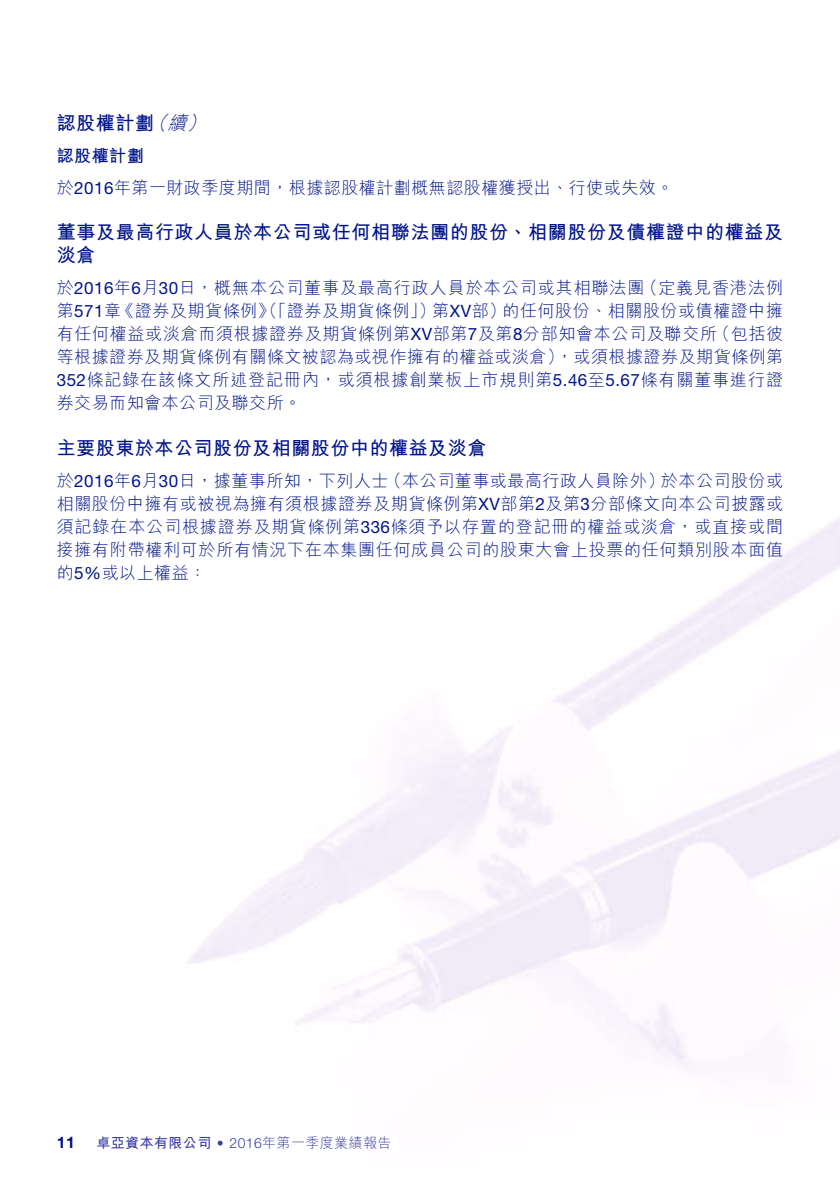
<style>
.page{position:relative;width:840px;height:1191px;background:#fff}
.page>*{position:absolute;margin:0;border:0;box-sizing:border-box;transform-origin:0 0}
.t1{font:700 19px/23px "M Hei HK";letter-spacing:.035em;color:#00148b}
.t2{font:italic 300 19px "M Hei HK";color:#00148b}
.t3{font:300 17px/23px "M Hei HK";letter-spacing:.04em;color:#00148b}
.t4{font:17px "Helvetica Neue LT Std";color:#00148b}
.t5{font:700 16px "Helvetica Neue LT Std";color:#00148b}
.t6{font:300 14px "M Hei HK";letter-spacing:.03em;color:#393ca3}
.s1{font-weight:700}
.s2{font-family:"Helvetica Neue LT Std";font-weight:400}
.s3{font-family:"M Hei HK";font-weight:300}
.s4{font-family:"Frutiger LT Std";font-weight:900}
.s5{font-family:"Helvetica Neue LT Std"}
</style>
<div class="page">
<p class="t2" style="left:167px;top:110px;width:27px">續</p>
<p class="t2" style="left:148px;top:110px;width:27px">（</p>
<p class="t2" style="left:187px;top:110px;width:27px">(</p>
<p class="t1" style="left:57px;top:110px;width:99px">認股權計劃</p>
<p class="t3" style="left:57px;top:139px;width:617px;line-height:31.6px"><span class="s1">認股權計劃<br></span>於<span class="s2">2016</span>年第一財政季度期間，根據認股權計劃概無認股權獲授出、行使或失效。</p>
<p class="t1" style="left:57px;top:219px;width:727px">董事及最高行政人員於本公司或任何相聯法團的股份、相關股份及債權證中的權益及淡倉</p>
<p class="t3" style="left:640px;top:276px;width:144px">（定義見香港法例</p>
<p class="t3" style="left:502px;top:276px;width:282px;text-indent:-445px">於<span class="s2">2016</span>年 月<span class="s2">6 30</span>日，概無本公司董事及最高行政人員於本公司或其相聯法團<br>的任何股份、相關股份或債權證中擁</p>
<p class="t3" style="left:117px;top:299px;width:320px">《證券及期貨條例》（「證券及期貨條例」）</p>
<p class="t3" style="left:432px;top:299px;width:75px">第<span class="s2">XV</span>部）</p>
<p class="t4" style="left:57px;top:301px;width:66px"><span class="s3">第</span>571<span class="s3">章</span></p>
<p class="t3" style="left:713px;top:322px;width:71px">（包括彼</p>
<p class="t3" style="left:57px;top:322px;width:727px">有任何權益或淡倉而須根據證券及期貨條例第<span class="s2">XV</span>部第<span class="s2">7</span>及第<span class="s2">8</span>分部知會本公司及聯交所<br>等根據證券及期貨條例有關條文被認為或視作擁有的權益或淡倉，）或須根據證券及期貨條例第<span class="s2">352</span>條記錄在該條文所述登記冊內，或須根據創業板上市規則第<span class="s2">5.46</span>至<span class="s2">5.67</span>條有關董事進行證券交易而知會本公司及聯交所。</p>
<p class="t1" style="left:57px;top:435px;width:431px">主要股東於本公司股份及相關股份中的權益及淡倉</p>
<p class="t3" style="left:660px;top:468px;width:124px">於本公司股份或</p>
<p class="t3" style="left:384px;top:468px;width:281px">（本公司董事或最高行政人員除外）</p>
<p class="t3" style="left:57px;top:468px;width:727px">於<span class="s2">2016</span>年 月<span class="s2">6 30</span>日，據董事所知，下列人士<br>相關股份中擁有或被視為擁有須根據證券及期貨條例第<span class="s2">XV</span>部第<span class="s2">2</span>及第<span class="s2">3</span>分部條文向本公司披露或須記錄在本公司根據證券及期貨條例第<span class="s2">336</span>條須予以存置的登記冊的權益或淡倉，或直接或間接擁有附帶權利可於所有情況下在本集團任何成員公司的股東大會上投票的任何類別股本面值的<span class="s2">5%</span>或以上權益：</p>
<p class="t5" style="left:57px;top:1132px;width:20px">11</p>
<p class="t6" style="left:96px;top:1133px;width:296px"><span class="s1">卓亞資本有限公司</span> <span class="s4">•</span> <span class="s5">2016</span>年第一季度業績報告</p>
</div>
